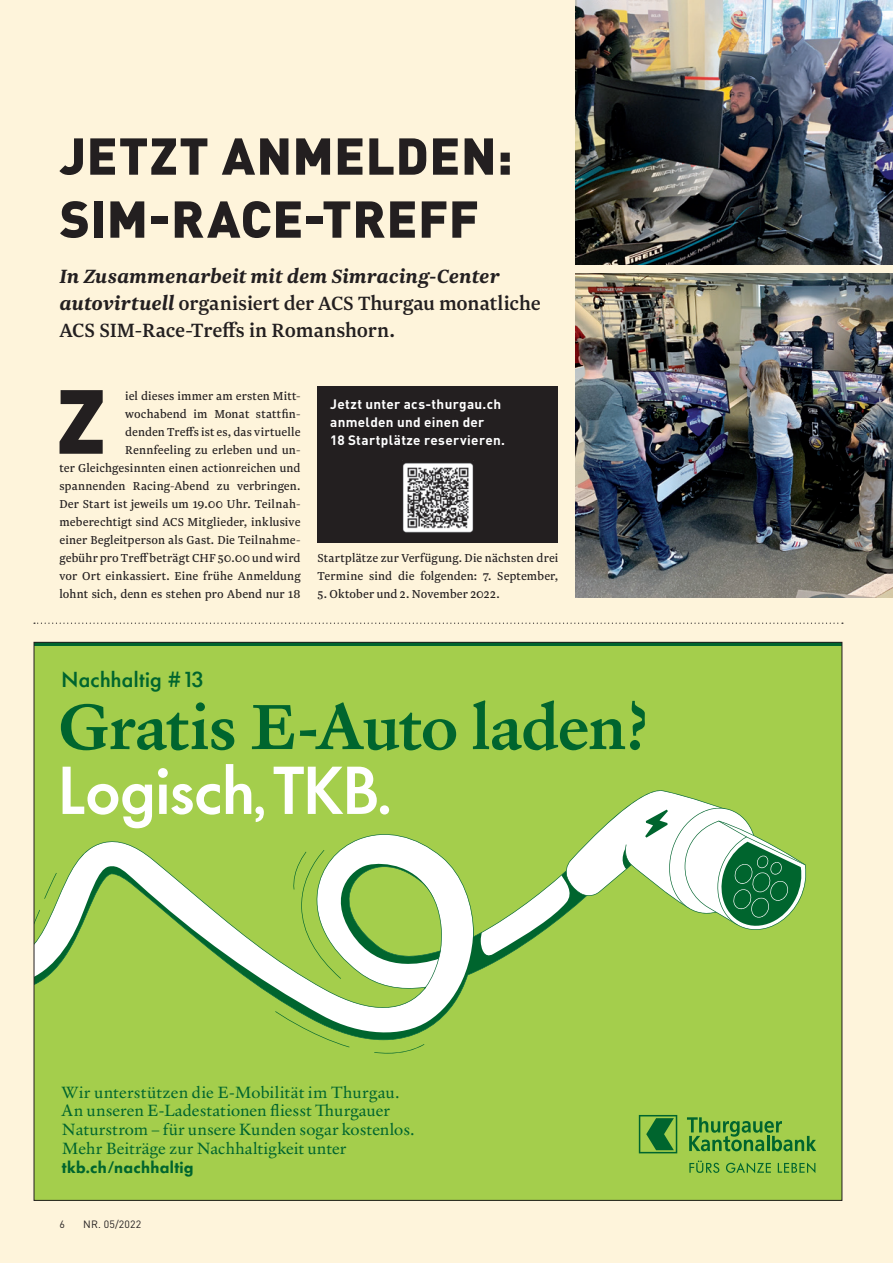
<style>
.page{position:relative;width:893px;height:1263px;background:#fef4db}
.page>*{position:absolute;margin:0;border:0;box-sizing:border-box;transform-origin:0 0}
.Lauftext_Newzald_9pt{font:900 89.4px "DIN Pro";color:#231f20}
.t1{font:700 64.8px "Verdigris MVB Pro Text";letter-spacing:-.015em;color:#00652e}
.Titel_DIN-Black-34pt{font:900 51px/63px "DIN Pro";letter-spacing:.01em;color:#231f20}
.Titel_DIN-Black-34pt-2{font:500 22.5px/27px "Newzald";color:#231f20}
.t2{font:500 21.6px "Futura BQ";letter-spacing:.015em;color:#00652e}
.t3{font:16.65px/18.9px "Verdigris MVB Pro Text";letter-spacing:.005em;color:#00652e}
.Lauftext_Newzald_9pt-2{font:13.5px/18px "Newzald";letter-spacing:.01em;color:#231f20;text-align:right}
.Lauftext_DIN-Bold_9p{font:700 13.5px/18px "DIN Pro";letter-spacing:.02em;color:#fff}
.t4{font:10.5px "DIN Pro";letter-spacing:.01em;color:#231f20}
.s1{font-weight:700;font-style:italic}
.s2{font-family:"Futura BQ";font-weight:600}
</style>
<div class="page">
<div style="left:34px;top:642px;width:808px;height:558px;background:#a4ce4c"></div>
<svg style="left:689px;top:1160px;width:30px;height:13px"></svg>
<svg style="left:726px;top:1163px;width:45px;height:10px"></svg>
<svg style="left:778px;top:1163px;width:37px;height:10px"></svg>
<svg style="left:639px;top:1115px;width:38px;height:38px"></svg>
<svg style="left:687px;top:1117px;width:129px;height:34px"></svg>
<svg style="left:34px;top:642px;width:808px;height:4px;fill:#00652e"></svg>
<svg style="left:63px;top:764px;width:326px;height:64px"></svg>
<svg style="left:80px;top:834px;width:363px;height:24px"></svg>
<svg style="left:36px;top:858px;width:529px;height:183px"></svg>
<svg style="left:44px;top:873px;width:13px;height:26px"></svg>
<svg style="left:36px;top:910px;width:4px;height:40px"></svg>
<svg style="left:291px;top:850px;width:150px;height:139px"></svg>
<svg style="left:374px;top:1044px;width:50px;height:10px"></svg>
<svg style="left:275px;top:1011px;width:74px;height:36px"></svg>
<svg style="left:565px;top:790px;width:241px;height:140px"></svg>
<img style="left:575px;top:0;width:318px;height:265px">
<img style="left:575px;top:274px;width:318px;height:324px">
<svg style="left:34px;top:623px;width:809px;height:1px"></svg>
<div style="left:317px;top:387px;width:241px;height:156px;background:#231f20"></div>
<img style="left:402px;top:460px;width:72px;height:72px">
<p class="Titel_DIN-Black-34pt" style="left:60px;top:118px;width:454px">JETZT ANMELDEN:<br>SIM-RACE-TREFF</p>
<p class="Titel_DIN-Black-34pt-2" style="left:60px;top:262px;width:482px"><span class="s1">In Zusammenarbeit mit dem Simracing-Center autovirtuell</span> organisiert der ACS Thurgau monatliche<br>ACS SIM-Race-Treffs in Romanshorn.</p>
<p class="Lauftext_Newzald_9pt" style="left:57px;top:345px;width:50px">Z</p>
<p class="Lauftext_Newzald_9pt-2" style="left:60px;top:386px;width:242px">iel dieses immer am ersten Mitt-<br>wochabend im Monat stattfin-<br>denden Treffs ist es, das virtuelle Rennfeeling zu erleben und un-<br>ter Gleichgesinnten einen actionreichen und spannenden Racing-Abend zu verbringen.<br>Der Start ist jeweils um 19.00 Uhr. Teilnah&shy;meberechtigt sind ACS Mitglieder, inklusive einer Begleitperson als Gast. Die Teilnahme&shy;gebühr pro Treff beträgt CHF 50.00 und wird vor Ort einkassiert. Eine frühe Anmeldung lohnt sich, denn es stehen pro Abend nur 18</p>
<p class="Lauftext_DIN-Bold_9p" style="left:330px;top:393px;width:176px">Jetzt unter acs-thurgau.ch anmelden und einen der<br>18 Startplätze reservieren.</p>
<p class="Lauftext_Newzald_9pt-2" style="left:317px;top:548px;width:242px;text-align:left">Startplätze zur Verfügung. Die nächsten drei<br>Termine sind die folgenden: 7. September,</p>
<p class="Lauftext_Newzald_9pt-2" style="left:317px;top:584px;width:184px">5. Oktober und 2. November 2022.</p>
<p class="t2" style="left:62px;top:665px;width:143px">Nachhaltig #13</p>
<p class="t1" style="left:58px;top:679px;width:591px">Gratis E-Auto laden?</p>
<p class="t3" style="left:62px;top:1082px;width:354px">Wir unterstützen die E-Mobilität im Thurgau.<br>An unseren E-Ladestationen fliesst Thurgauer Naturstrom – für unsere Kunden sogar kostenlos.<br>Mehr Beiträge zur Nachhaltigkeit unter <span class="s2">tkb.ch/nachhaltig</span></p>
<p class="t4" style="left:60px;top:1216px;width:7px">6</p>
<p class="t4" style="left:83px;top:1216px;width:59px">NR. 05/2022</p>
</div>
